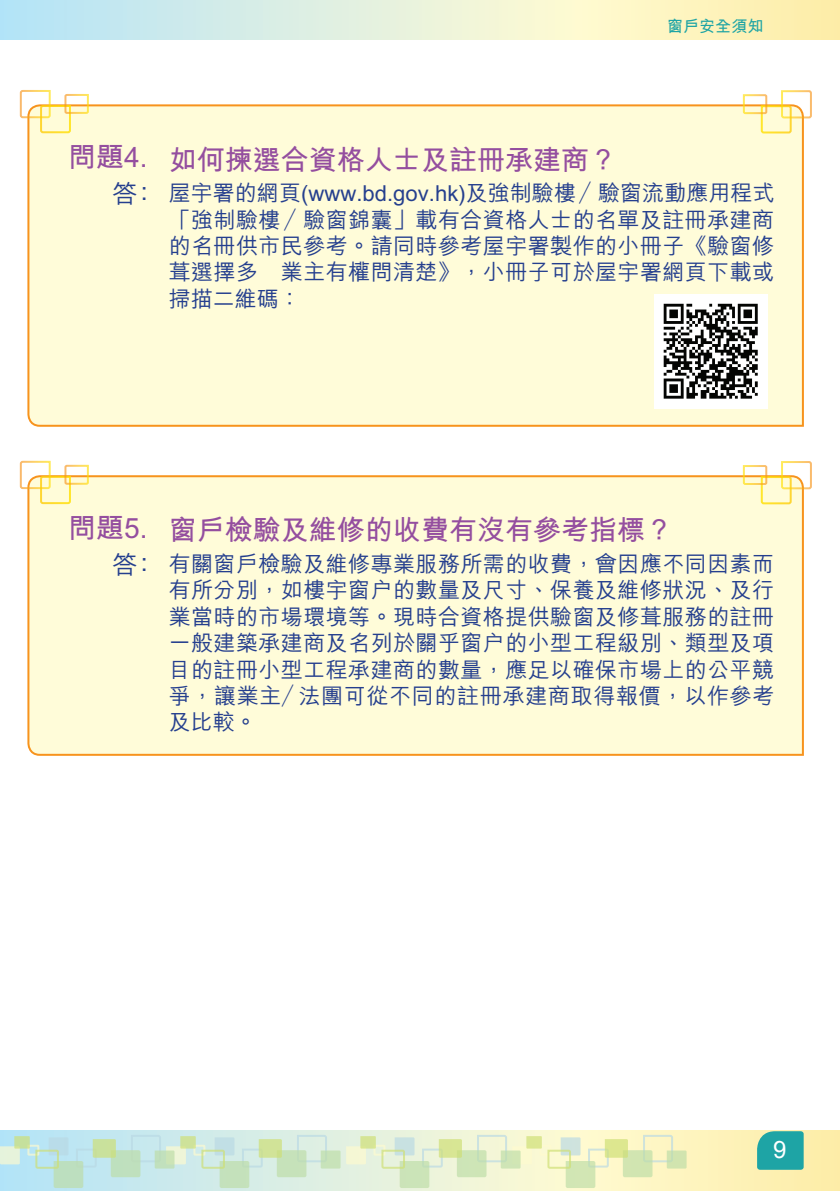
<style>
.page{position:relative;width:840px;height:1191px;background:#fff}
.page>*{position:absolute;margin:0;border:0;box-sizing:border-box;transform-origin:0 0}
.t1{font:700 28px "M Hei HK";color:#944e9f}
.t2{font:24px "Arial";color:#fff}
.t3{font:500 22px/26.4px "M Hei HK";letter-spacing:.02em;color:#253f8e;text-align:justify}
.t4{font:700 16px "M Hei HK";color:#1ea4a5}
.s1{font-size:25px}
</style>
<div class="page">
<div style="left:0;top:1131px;width:839px;height:60px;background:linear-gradient(to right,#bde8fd,#fff7b3)"></div>
<div style="left:0;top:0;width:839px;height:40px;background:linear-gradient(to right,#bce8fd,#fff8b3)"></div>
<hr style="left:0;top:0;width:1px;height:40px;background:#b1e3f8">
<svg style="left:0;top:1133px;width:340px;height:55px;background:#c9e6da"></svg>
<svg style="left:346px;top:1133px;width:340px;height:55px;background:#e8efc8"></svg>
<svg style="left:756px;top:1131px;width:47px;height:38px;background:#2ca9a5"></svg>
<div style="left:27px;top:104px;width:777px;height:323px;background:#fffcd9"></div>
<div style="left:27px;top:475px;width:777px;height:281px;background:#fffcd9"></div>
<svg style="left:19px;top:90px;width:71px;height:44px"></svg>
<svg style="left:19px;top:460px;width:71px;height:45px"></svg>
<svg style="left:741px;top:90px;width:71px;height:44px"></svg>
<svg style="left:741px;top:461px;width:71px;height:44px"></svg>
<img style="left:654px;top:295px;width:113px;height:113px">
<p class="t4" style="left:667px;top:14px;width:97px">窗戶安全須知</p>
<p class="t1" style="left:68px;top:139px;width:550px">問題4. 如何揀選合資格人士及註冊承建商？</p>
<p class="t3" style="left:169px;top:178px;width:607px;text-indent:-56px"><span class="s1">答：</span>屋宇署的網頁(www.bd.gov.hk)及強制驗樓／驗窗流動應用程式「強制驗樓／驗窗錦囊」載有合資格人士的名單及註冊承建商的名冊供市民參考。請同時參考屋宇署製作的小冊子《驗窗修葺選擇多　業主有權問清楚》，小冊子可於屋宇署網頁下載或掃描二維碼：</p>
<p class="t1" style="left:68px;top:510px;width:606px">問題5. 窗戶檢驗及維修的收費有沒有參考指標？</p>
<p class="t3" style="left:169px;top:549px;width:607px;text-indent:-56px"><span class="s1">答：</span>有關窗戶檢驗及維修專業服務所需的收費，會因應不同因素而有所分別，如樓宇窗户的數量及尺寸、保養及維修狀況、及行業當時的市場環境等。現時合資格提供驗窗及修葺服務的註冊一般建築承建商及名列於關乎窗户的小型工程級別、類型及項目的註冊小型工程承建商的數量，應足以確保市場上的公平競爭，讓業主／法團可從不同的註冊承建商取得報價，以作參考及比較。</p>
<p class="t2" style="left:772px;top:1133px;width:15px">9</p>
</div>
